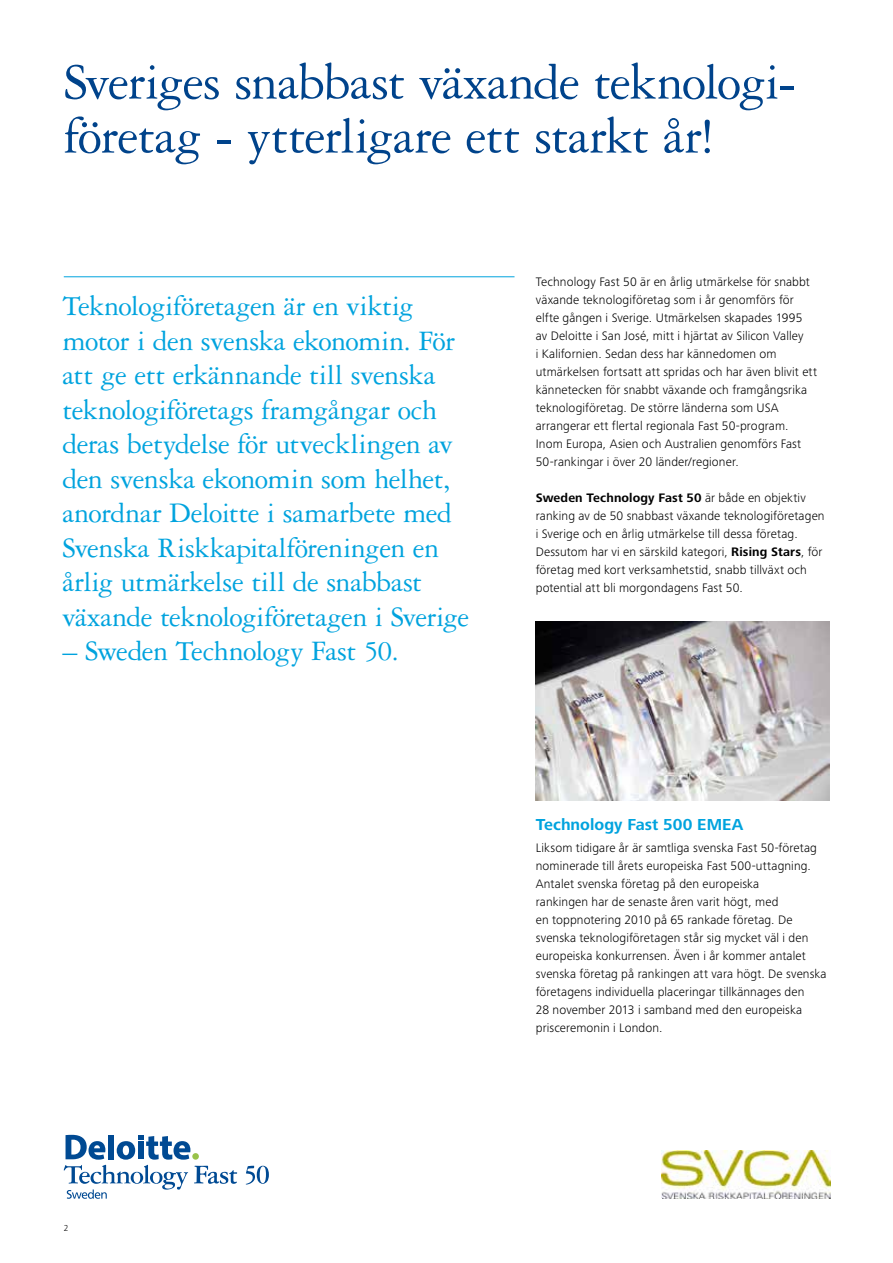
<style>
.page{position:relative;width:893px;height:1263px;background:#fff}
.page>*{position:absolute;margin:0;border:0;box-sizing:border-box;transform-origin:0 0}
.t1{font:54px/54px "Garamond 3 LT Std";letter-spacing:-.02em;color:#00438b}
.t2{font:30px/34.5px "Garamond 3 LT Std";letter-spacing:-.02em;color:#00a3de}
.t3{font:700 16.5px "Frutiger Next Pro";color:#00a3de}
.t4{font:300 12.75px/18px "Frutiger Next Pro";letter-spacing:.01em;color:#000}
.t5{font:300 9px "Frutiger Next Pro";color:#000}
.s1{font-weight:700}
</style>
<div class="page">
<img style="left:662px;top:1150px;width:168px;height:48px">
<hr style="left:64px;top:276px;width:450px;height:1px;background:#00a3de">
<svg style="left:246px;top:1166px;width:23px;height:18px"></svg>
<svg style="left:64px;top:1135px;width:173px;height:64px"></svg>
<img style="left:536px;top:622px;width:293px;height:178px">
<h1 class="t1" style="left:64px;top:55px;width:733px">Sveriges snabbast växande teknologi&shy;företag - ytterligare ett starkt år!</h1>
<p class="t2" style="left:63px;top:289px;width:408px">Teknologiföretagen är en viktig motor i den svenska ekonomin. För att ge ett erkännande till svenska teknologiföretags framgångar och deras betydelse för utvecklingen av den svenska ekonomin som helhet, anordnar Deloitte i samarbete med Svenska Riskkapitalföreningen en årlig utmärkelse till de snabbast växande teknologiföretagen i Sverige</p>
<h2 class="t2" style="left:63px;top:634px;width:338px">– Sweden Technology Fast 50.</h2>
<p class="t4" style="left:536px;top:272px;width:283px">Technology Fast 50 är en årlig utmärkelse för snabbt växande teknologiföretag som i år genomförs för elfte gången i Sverige. Utmärkelsen skapades 1995 av Deloitte i San José, mitt i hjärtat av Silicon Valley<br>i Kalifornien. Sedan dess har kännedomen om utmärkelsen fortsatt att spridas och har även blivit ett kännetecken för snabbt växande och framgångsrika teknologiföretag. De större länderna som USA arrangerar ett flertal regionala Fast 50-program.<br>Inom Europa, Asien och Australien genomförs Fast 50-rankingar i över 20 länder/regioner.</p>
<p class="t4" style="left:536px;top:488px;width:290px"><span class="s1">Sweden Technology Fast 50</span> är både en objektiv ranking av de 50 snabbast växande teknologiföretagen i Sverige och en årlig utmärkelse till dessa företag.<br>Dessutom har vi en särskild kategori, <span class="s1">Rising Stars</span>, för företag med kort verksamhetstid, snabb tillväxt och potential att bli morgondagens Fast 50.</p>
<p class="t3" style="left:536px;top:815px;width:209px">Technology Fast 500 EMEA</p>
<p class="t4" style="left:536px;top:839px;width:292px">Liksom tidigare år är samtliga svenska Fast 50-företag nominerade till årets europeiska Fast 500-uttagning.<br>Antalet svenska företag på den europeiska<br>rankingen har de senaste åren varit högt, med<br>en toppnotering 2010 på 65 rankade företag. De svenska teknologiföretagen står sig mycket väl i den europeiska konkurrensen. Även i år kommer antalet svenska företag på rankingen att vara högt. De svenska företagens individuella placeringar tillkännages den<br>28 november 2013 i samband med den europeiska prisceremonin i London.</p>
<p class="t5" style="left:64px;top:1223px;width:6px">2</p>
</div>
